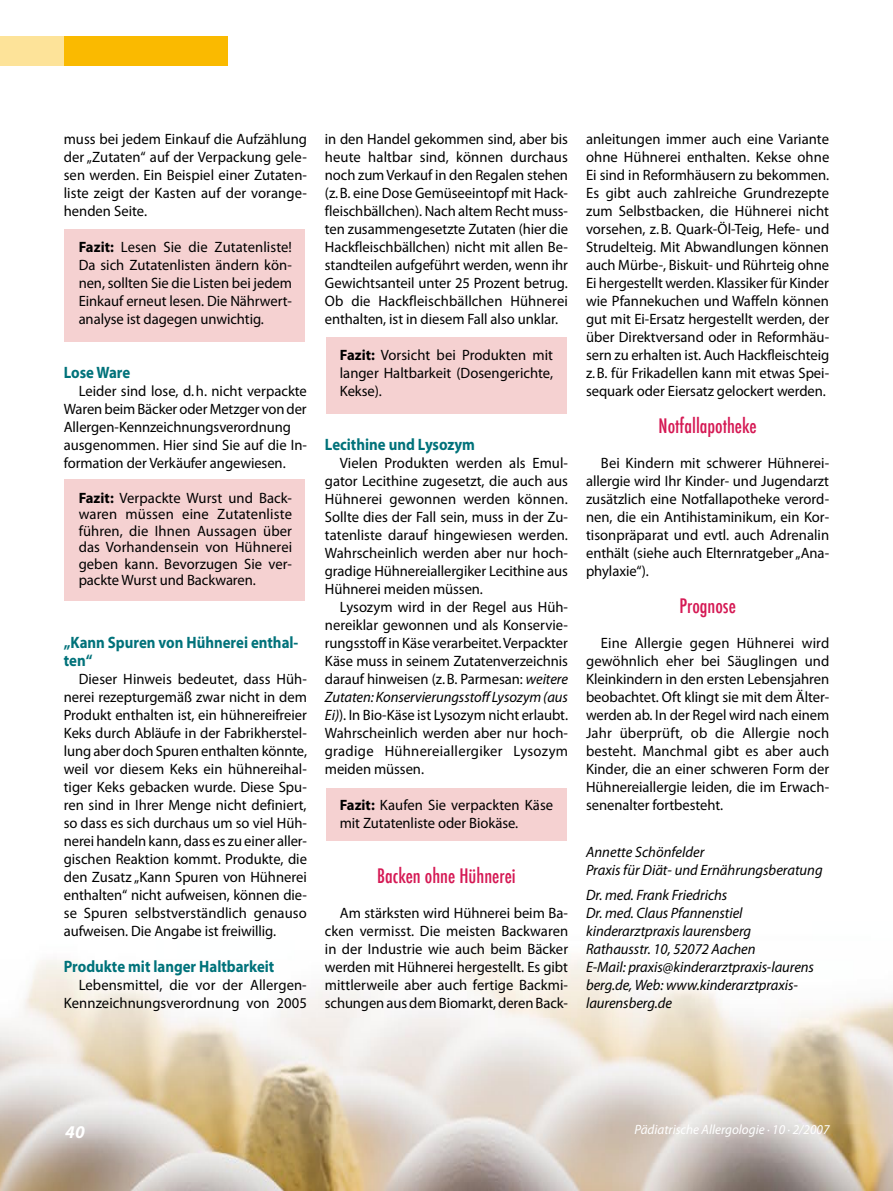
<style>
.page{position:relative;width:893px;height:1191px;background:#fff}
.page>*{position:absolute;margin:0;border:0;box-sizing:border-box;transform-origin:0 0}
.t1{font:500 condensed 19.5px "Futura";color:#d51954}
.t2{font:italic 700 18px "Myriad Pro";color:#fff}
.t3{font:700 16.5px/18px "Myriad Pro";color:#00727a;scale:.9 1}
.t4{font:15px/18px "Myriad Pro";letter-spacing:-.005em;color:#000;text-align:justify}
.t5{font:italic 15px/18px "Myriad Pro";letter-spacing:-.005em;color:#000}
.t6{font:italic 13.5px "Myriad Pro";color:#fff}
.s1{font-weight:700}
.s2{font-style:italic}
</style>
<div class="page">
<img style="left:0;top:945px;width:893px;height:246px">
<div style="left:326px;top:788px;width:241px;height:52px;background:#f5d1d1"></div>
<div style="left:64px;top:230px;width:241px;height:112px;background:#f5d1d1"></div>
<div style="left:326px;top:337px;width:241px;height:76px;background:#f5d1d1"></div>
<div style="left:64px;top:480px;width:241px;height:121px;background:#f5d1d1"></div>
<div style="left:0;top:36px;width:228px;height:29px;background:#faba00"></div>
<div style="left:0;top:36px;width:64px;height:30px;background:#fde399"></div>
<p class="t4" style="left:64px;top:130px;width:245px">muss bei jedem Einkauf die Aufzählung der „Zutaten“ auf der Verpackung gele&shy;sen werden. Ein Beispiel einer Zutaten&shy;liste zeigt der Kasten auf der vorange&shy;henden Seite.</p>
<p class="t4" style="left:79px;top:238px;width:215px"><span class="s1">Fazit:</span> Lesen Sie die Zutatenliste!<br>Da sich Zutatenlisten ändern kön&shy;nen, sollten Sie die Listen bei jedem Einkauf erneut lesen. Die Nährwert&shy;analyse ist dagegen unwichtig.</p>
<p class="t3" style="left:64px;top:363px;width:75px">Lose Ware</p>
<p class="t4" style="left:64px;top:382px;width:245px;text-align:left;text-indent:15px">Leider sind lose, d.h. nicht verpackte Waren beim Bäcker oder Metzger von der Allergen-Kennzeichnungsverordnung ausgenommen. Hier sind Sie auf die In&shy;formation der Verkäufer angewiesen.</p>
<p class="t4" style="left:79px;top:489px;width:215px;line-height:16.5px"><span class="s1">Fazit:</span> Verpackte Wurst und Back&shy;waren müssen eine Zutatenliste führen, die Ihnen Aussagen über das Vorhandensein von Hühnerei geben kann. Bevorzugen Sie ver&shy;packte Wurst und Backwaren.</p>
<p class="t3" style="left:64px;top:633px;width:262px">„Kann Spuren von Hühnerei enthal&shy;ten“</p>
<p class="t4" style="left:64px;top:670px;width:245px;text-indent:15px">Dieser Hinweis bedeutet, dass Hüh&shy;nerei rezepturgemäß zwar nicht in dem Produkt enthalten ist, ein hühnereifreier Keks durch Abläufe in der Fabrikherstel&shy;lung aber doch Spuren enthalten könnte, weil vor diesem Keks ein hühnereihal&shy;tiger Keks gebacken wurde. Diese Spu&shy;ren sind in Ihrer Menge nicht definiert, so dass es sich durchaus um so viel Hüh&shy;nerei handeln kann, dass es zu einer aller&shy;gischen Reaktion kommt. Produkte, die den Zusatz „Kann Spuren von Hühnerei enthalten“ nicht aufweisen, können die&shy;se Spuren selbstverständlich genauso aufweisen. Die Angabe ist freiwillig.</p>
<p class="t3" style="left:64px;top:957px;width:236px">Produkte mit langer Haltbarkeit</p>
<p class="t4" style="left:64px;top:976px;width:245px;text-align:right">Lebensmittel, die vor der Allergen-<br>Kennzeichnungsverordnung von 2005</p>
<p class="t4" style="left:325px;top:130px;width:245px">in den Handel gekommen sind, aber bis heute haltbar sind, können durchaus noch zum Verkauf in den Regalen stehen (z.B. eine Dose Gemüseeintopf mit Hack&shy;fleischbällchen). Nach altem Recht muss&shy;ten zusammengesetzte Zutaten (hier die Hackfleischbällchen) nicht mit allen Be&shy;standteilen aufgeführt werden, wenn ihr Gewichtsanteil unter 25 Prozent betrug.<br>Ob die Hackfleischbällchen Hühnerei enthalten, ist in diesem Fall also unklar.</p>
<p class="t4" style="left:340px;top:346px;width:215px"><span class="s1">Fazit:</span> Vorsicht bei Produkten mit langer Haltbarkeit (Dosengerichte, Kekse).</p>
<p class="t3" style="left:325px;top:435px;width:168px">Lecithine und Lysozym</p>
<p class="t4" style="left:325px;top:454px;width:245px;text-indent:15px">Vielen Produkten werden als Emul&shy;gator Lecithine zugesetzt, die auch aus Hühnerei gewonnen werden können.<br>Sollte dies der Fall sein, muss in der Zu&shy;tatenliste darauf hingewiesen werden.<br>Wahrscheinlich werden aber nur hoch&shy;gradige Hühnereiallergiker Lecithine aus Hühnerei meiden müssen.</p>
<p class="t4" style="left:325px;top:598px;width:245px;text-indent:15px">Lysozym wird in der Regel aus Hüh&shy;nereiklar gewonnen und als Konservie&shy;rungsstoff in Käse verarbeitet. Verpackter Käse muss in seinem Zutatenverzeichnis darauf hinweisen (z.B. Parmesan: <span class="s2">weitere Zutaten: Konservierungsstoff Lysozym (aus Ei)</span>). In Bio-Käse ist Lysozym nicht erlaubt.<br>Wahrscheinlich werden aber nur hoch&shy;gradige Hühnereiallergiker Lysozym meiden müssen.</p>
<p class="t4" style="left:340px;top:796px;width:215px"><span class="s1">Fazit:</span> Kaufen Sie verpackten Käse mit Zutatenliste oder Biokäse.</p>
<h1 class="t1" style="left:377px;top:863px;width:140px">Backen ohne Hühnerei</h1>
<p class="t4" style="left:325px;top:904px;width:245px;text-indent:15px">Am stärksten wird Hühnerei beim Ba&shy;cken vermisst. Die meisten Backwaren in der Industrie wie auch beim Bäcker werden mit Hühnerei hergestellt. Es gibt mittlerweile aber auch fertige Backmi&shy;schungen aus dem Biomarkt, deren Back-</p>
<p class="t4" style="left:586px;top:130px;width:245px">anleitungen immer auch eine Variante ohne Hühnerei enthalten. Kekse ohne Ei sind in Reformhäusern zu bekommen.<br>Es gibt auch zahlreiche Grundrezepte zum Selbstbacken, die Hühnerei nicht vorsehen, z.B. Quark-Öl-Teig, Hefe- und Strudelteig. Mit Abwandlungen können auch Mürbe-, Biskuit- und Rührteig ohne Ei hergestellt werden. Klassiker für Kinder wie Pfannekuchen und Waffeln können gut mit Ei-Ersatz hergestellt werden, der über Direktversand oder in Reformhäu&shy;sern zu erhalten ist. Auch Hackfleischteig z.B. für Frikadellen kann mit etwas Spei&shy;sequark oder Eiersatz gelockert werden.</p>
<h1 class="t1" style="left:659px;top:413px;width:100px">Notfallapotheke</h1>
<p class="t4" style="left:586px;top:454px;width:245px;text-indent:15px">Bei Kindern mit schwerer Hühnerei&shy;aller-gie wird Ihr Kinder- und Jugendarzt zusätzlich eine Notfallapotheke verord&shy;nen, die ein Antihistaminikum, ein Kor&shy;tisonpräparat und evtl. auch Adrenalin enthält (siehe auch Elternratgeber „Ana&shy;phylaxie“).</p>
<h1 class="t1" style="left:679px;top:593px;width:58px">Prognose</h1>
<p class="t4" style="left:586px;top:634px;width:245px;text-indent:15px">Eine Allergie gegen Hühnerei wird gewöhnlich eher bei Säuglingen und Kleinkindern in den ersten Lebensjahren beobachtet. Oft klingt sie mit dem Älter&shy;werden ab. In der Regel wird nach einem Jahr überprüft, ob die Allergie noch besteht. Manchmal gibt es aber auch Kinder, die an einer schweren Form der Hühnereiallergie leiden, die im Erwach&shy;senenalter fortbesteht.</p>
<p class="t5" style="left:586px;top:842px;width:238px">Annette Schönfelder<br>Praxis für Diät- und Ernährungsberatung</p>
<p class="t5" style="left:586px;top:886px;width:230px">Dr. med. Frank Friedrichs<br>Dr. med. Claus Pfannenstiel kinderarztpraxis laurensberg<br>Rathausstr. 10, 52072 Aachen<br>E-Mail: praxis@kinderarztpraxis-laurens berg.de, Web: www.kinderarztpraxis&shy;laurensberg.de</p>
<p class="t2" style="left:65px;top:1120px;width:21px">40</p>
<p class="t6" style="left:634px;top:1121px;width:197px">Pädiatrische Allergologie ∙ 10 ∙ 2/2007</p>
</div>
